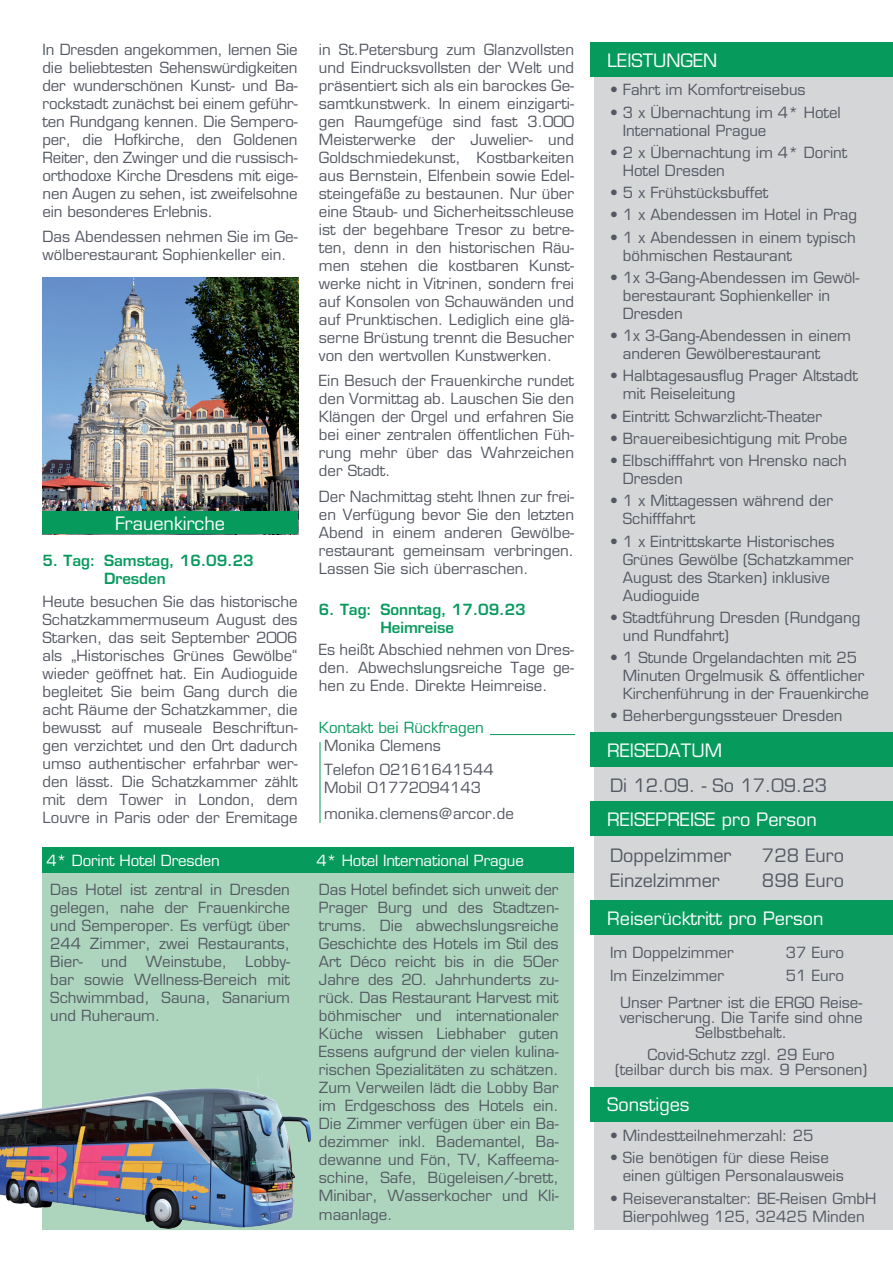
<style>
.page{position:relative;width:893px;height:1263px;background:#fff}
.page>*{position:absolute;margin:0;border:0;box-sizing:border-box;transform-origin:0 0}
.t1{font:18px "Eurostile";color:#fff}
.t2{font:18px "Eurostile";color:#545862}
.t3{font:15px/18px "Eurostile";color:#545862}
.t4{font:600 15px/18px "Eurostile";color:#079a5d}
.t5{font:15px "Eurostile";letter-spacing:-.01em;color:#fff}
.t6{font:15px "Eurostile";color:#079a5d}
</style>
<div class="page">
<div style="left:594px;top:56px;width:299px;height:1174px;background:#d5d6d8"></div>
<div style="left:590px;top:43px;width:303px;height:34px;background:#079a5d"></div>
<div style="left:590px;top:732px;width:303px;height:34px;background:#079a5d"></div>
<div style="left:590px;top:801px;width:303px;height:35px;background:#079a5d"></div>
<div style="left:590px;top:901px;width:303px;height:34px;background:#079a5d"></div>
<div style="left:590px;top:1087px;width:303px;height:34px;background:#079a5d"></div>
<div style="left:42px;top:852px;width:532px;height:378px;background:#add5be"></div>
<div style="left:42px;top:847px;width:532px;height:26px;background:#079a5d"></div>
<img style="left:0;top:1077px;width:311px;height:152px">
<img style="left:43px;top:277px;width:255px;height:234px">
<div style="left:43px;top:511px;width:255px;height:23px;background:#079a5d"></div>
<hr style="left:320px;top:742px;width:1px;height:81px;background:#079a5d">
<hr style="left:490px;top:734px;width:85px;height:1px;background:#079a5d">
<p class="t3" style="left:43px;top:40px;width:257px;text-align:justify">In Dresden angekommen, lernen Sie die beliebtesten Sehenswürdigkeiten der wunderschönen Kunst- und Ba&shy;rockstadt zunächst bei einem geführ&shy;ten Rundgang kennen. Die Sempero&shy;per, die Hofkirche, den Goldenen Reiter, den Zwinger und die russisch&shy;orthodoxe Kirche Dresdens mit eige&shy;nen Augen zu sehen, ist zweifelsohne ein besonderes Erlebnis.</p>
<p class="t3" style="left:43px;top:228px;width:257px">Das Abendessen nehmen Sie im Ge&shy;wölberestaurant Sophienkeller ein.</p>
<p class="t1" style="left:115px;top:512px;width:111px">Frauenkirche</p>
<p class="t4" style="left:104px;top:552px;width:151px;text-indent:-61px">5. Tag: Samstag, 16.09.23<br>Dresden</p>
<p class="t3" style="left:43px;top:592px;width:257px;text-align:justify">Heute besuchen Sie das historische Schatzkammermuseum August des Starken, das seit September 2006 als „Historisches Grünes Gewölbe“ wieder geöffnet hat. Ein Audioguide begleitet Sie beim Gang durch die acht Räume der Schatzkammer, die bewusst auf museale Beschriftun&shy;gen verzichtet und den Ort dadurch umso authentischer erfahrbar wer&shy;den lässt. Die Schatzkammer zählt mit dem Tower in London, dem Louvre in Paris oder der Eremitage</p>
<p class="t3" style="left:319px;top:40px;width:257px;text-align:justify">in St.Petersburg zum Glanzvollsten und Eindrucksvollsten der Welt und präsentiert sich als ein barockes Ge&shy;samtkunstwerk. In einem einzigarti&shy;gen Raumgefüge sind fast 3.000<br>Meisterwerke der Juwelier- und Goldschmiedekunst, Kostbarkeiten aus Bernstein, Elfenbein sowie Edel&shy;steingefäße zu bestaunen. Nur über eine Staub- und Sicherheitsschleuse ist der begehbare Tresor zu betre&shy;ten, denn in den historischen Räu&shy;men stehen die kostbaren Kunst&shy;werke nicht in Vitrinen, sondern frei auf Konsolen von Schauwänden und auf Prunktischen. Lediglich eine glä&shy;serne Brüstung trennt die Besucher von den wertvollen Kunstwerken.</p>
<p class="t3" style="left:319px;top:372px;width:257px;text-align:justify">Ein Besuch der Frauenkirche rundet den Vormittag ab. Lauschen Sie den Klängen der Orgel und erfahren Sie bei einer zentralen öffentlichen Füh&shy;rung mehr über das Wahrzeichen der Stadt.</p>
<p class="t3" style="left:319px;top:488px;width:257px;text-align:justify">Der Nachmittag steht Ihnen zur frei&shy;en Verfügung bevor Sie den letzten Abend in einem anderen Gewölbe&shy;restaurant gemeinsam verbringen.<br>Lassen Sie sich überraschen.</p>
<p class="t4" style="left:380px;top:600px;width:147px;text-indent:-62px">6. Tag: Sonntag, 17.09.23<br>Heimreise</p>
<p class="t3" style="left:319px;top:640px;width:257px;text-align:justify">Es heißt Abschied nehmen von Dres&shy;den. Abwechslungsreiche Tage ge&shy;hen zu Ende. Direkte Heimreise.</p>
<p class="t6" style="left:319px;top:718px;width:166px">Kontakt bei Rückfragen</p>
<p class="t3" style="left:324px;top:734px;width:171px;line-height:24px">Monika Clemens<br>Telefon 02161641544</p>
<p class="t3" style="left:324px;top:775px;width:191px;line-height:25.8px">Mobil 01772094143 monika.clemens@arcor.de</p>
<p class="t5" style="left:46px;top:851px;width:175px">4* Dorint Hotel Dresden</p>
<p class="t5" style="left:316px;top:851px;width:209px">4* Hotel International Prague</p>
<p class="t3" style="left:319px;top:881px;width:241px;text-align:justify">Das Hotel befindet sich unweit der Prager Burg und des Stadtzen&shy;trums. Die abwechslungsreiche Geschichte des Hotels im Stil des Art Déco reicht bis in die 50er Jahre des 20. Jahrhunderts zu&shy;rück. Das Restaurant Harvest mit böhmischer und internationaler Küche wissen Liebhaber guten Essens aufgrund der vielen kulina&shy;rischen Spezialitäten zu schätzen.<br>Zum Verweilen lädt die Lobby Bar im Erdgeschoss des Hotels ein.<br>Die Zimmer verfügen über ein Ba&shy;dezimmer inkl. Bademantel, Ba&shy;dewanne und Fön, TV, Kaffeema&shy;schine, Safe, Bügeleisen/-brett, Minibar, Wasserkocher und Kli&shy;maanlage.</p>
<p class="t3" style="left:50px;top:881px;width:241px;text-align:justify">Das Hotel ist zentral in Dresden gelegen, nahe der Frauenkirche und Semperoper. Es verfügt über 244 Zimmer, zwei Restaurants, Bier- und Weinstube, Lobby&shy;bar sowie Wellness-Bereich mit Schwimmbad, Sauna, Sanarium und Ruheraum.</p>
<p class="t1" style="left:607px;top:49px;width:112px">LEISTUNGEN</p>
<p class="t3" style="left:610px;top:81px;width:197px">• Fahrt im Komfortreisebus</p>
<p class="t3" style="left:623px;top:103px;width:219px;text-indent:-13px">• 3 x Übernachtung im 4* Hotel<br>International Prague</p>
<p class="t3" style="left:623px;top:143px;width:226px;text-indent:-13px">• 2 x Übernachtung im 4* Dorint<br>Hotel Dresden</p>
<p class="t3" style="left:610px;top:184px;width:160px">• 5 x Frühstücksbuffet</p>
<p class="t3" style="left:610px;top:206px;width:248px">• 1 x Abendessen im Hotel in Prag</p>
<p class="t3" style="left:623px;top:228px;width:234px;text-indent:-13px">• 1 x Abendessen in einem typisch böhmischen Restaurant</p>
<p class="t3" style="left:623px;top:268px;width:238px;text-indent:-13px">• 1x 3-Gang-Abendessen im Gewöl&shy;berestaurant Sophienkeller in<br>Dresden</p>
<p class="t3" style="left:623px;top:327px;width:230px;text-indent:-13px">• 1x 3-Gang-Abendessen in einem anderen Gewölberestaurant</p>
<p class="t3" style="left:623px;top:367px;width:237px;text-indent:-13px">• Halbtagesausflug Prager Altstadt mit Reiseleitung</p>
<p class="t3" style="left:610px;top:407px;width:213px">• Eintritt Schwarzlicht-Theater</p>
<p class="t3" style="left:610px;top:429px;width:239px">• Brauereibesichtigung mit Probe</p>
<p class="t3" style="left:623px;top:452px;width:226px;text-indent:-13px">• Elbschifffahrt von Hrensko nach<br>Dresden</p>
<p class="t3" style="left:623px;top:492px;width:212px;text-indent:-13px">• 1 x Mittagessen während der<br>Schifffahrt</p>
<p class="t3" style="left:623px;top:532px;width:232px;text-indent:-13px">• 1 x Eintrittskarte Historisches<br>Grünes Gewölbe (Schatzkammer<br>August des Starken) inklusive<br>Audioguide</p>
<p class="t3" style="left:623px;top:608px;width:239px;text-indent:-13px">• Stadtführung Dresden (Rundgang und Rundfahrt)</p>
<p class="t3" style="left:623px;top:649px;width:248px;text-indent:-13px">• 1 Stunde Orgelandachten mit 25<br>Minuten Orgelmusik &amp; öffentlicher<br>Kirchenführung in der Frauenkirche</p>
<p class="t3" style="left:610px;top:707px;width:234px">• Beherbergungssteuer Dresden</p>
<p class="t1" style="left:607px;top:739px;width:116px">REISEDATUM</p>
<p class="t2" style="left:610px;top:774px;width:219px">Di 12.09. - So 17.09.23</p>
<p class="t1" style="left:607px;top:808px;width:211px">REISEPREISE pro Person</p>
<p class="t2" style="left:610px;top:844px;width:123px">Doppelzimmer</p>
<p class="t2" style="left:762px;top:844px;width:84px">728 Euro</p>
<p class="t2" style="left:610px;top:870px;width:111px">Einzelzimmer</p>
<p class="t2" style="left:762px;top:870px;width:84px">898 Euro</p>
<p class="t1" style="left:607px;top:908px;width:218px">Reiserücktritt pro Person</p>
<p class="t3" style="left:610px;top:944px;width:125px">Im Doppelzimmer</p>
<p class="t3" style="left:786px;top:944px;width:60px">37 Euro</p>
<p class="t3" style="left:610px;top:966px;width:115px">Im Einzelzimmer</p>
<p class="t3" style="left:786px;top:966px;width:60px">51 Euro</p>
<p class="t3" style="left:620px;top:995px;width:244px;line-height:15px;text-align:center">Unser Partner ist die ERGO Reise&shy;verischerung. Die Tarife sind ohne<br>Selbstbehalt.</p>
<p class="t3" style="left:615px;top:1047px;width:254px;line-height:15px;text-align:center">Covid-Schutz zzgl. 29 Euro<br>(teilbar durch bis max. 9 Personen)</p>
<p class="t1" style="left:607px;top:1094px;width:84px">Sonstiges</p>
<p class="t3" style="left:610px;top:1127px;width:205px">• Mindestteilnehmerzahl: 25</p>
<p class="t3" style="left:623px;top:1149px;width:223px;text-indent:-13px">• Sie benötigen für diese Reise einen gültigen Personalausweis</p>
<p class="t3" style="left:610px;top:1189px;width:268px;text-align:center">• Reiseveranstalter: BE-Reisen GmbH<br>Bierpohlweg 125, 32425 Minden</p>
</div>
